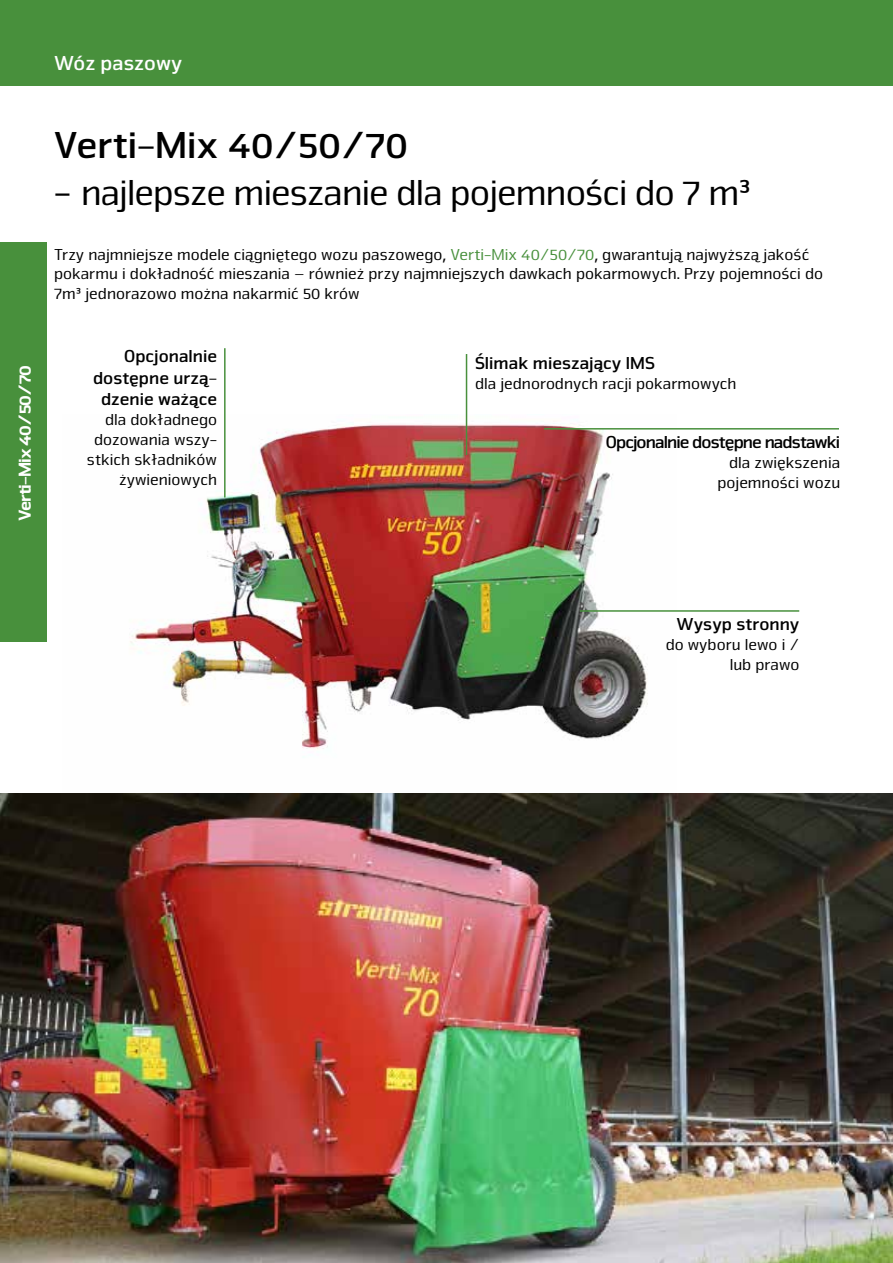
<style>
.page{position:relative;width:893px;height:1263px;background:#fff}
.page>*{position:absolute;margin:0;border:0;box-sizing:border-box;transform-origin:0 0}
.t1{font:700 39px "Nuri Pro";color:#000}
.t2{font:37.5px "Nuri Pro";letter-spacing:-.025em;color:#000}
.t3{font:700 21px "Nuri Pro";color:#fff}
.t4{font:700 18px/21.6px "Nuri Pro";color:#000;text-align:right}
.t5{font:700 18px "Nuri Pro";letter-spacing:-.05em;color:#000}
.t6{font:900 18px "Nuri Pro";letter-spacing:-.05em;color:#fff}
.t7{font:16.5px/19.8px "Nuri Pro";color:#000;text-align:right}
.s1{font-size:39px}
.s2{color:#48903c}
</style>
<div class="page">
<div style="left:0;top:0;width:893px;height:86px;background:#48903c"></div>
<img style="left:62px;top:415px;width:615px;height:379px">
<hr style="left:466px;top:354px;width:1px;height:101px;background:#48903c">
<hr style="left:224px;top:348px;width:2px;height:149px;background:#48903c">
<hr style="left:580px;top:610px;width:219px;height:2px;background:#48903c">
<hr style="left:544px;top:428px;width:295px;height:2px;background:#48903c">
<img style="left:0;top:794px;width:893px;height:469px">
<div style="left:0;top:242px;width:47px;height:400px;background:#48903c"></div>
<p class="t6" style="left:14px;top:521px;width:158px;rotate:-90deg">Verti-Mix 40/50/70</p>
<p class="t3" style="left:54px;top:51px;width:130px">Wóz paszowy</p>
<h1 class="t1" style="left:54px;top:122px;width:355px">Verti-Mix 40/50/70</h1>
<h2 class="t2" style="left:54px;top:171px;width:699px"><span class="s1">-</span> najlepsze mieszanie dla pojemności do 7 m³</h2>
<p class="t7" style="left:54px;top:244px;width:771px;text-align:left">Trzy najmniejsze modele ciągniętego wozu paszowego, <span class="s2">Verti-Mix 40/50/70</span>, gwarantują najwyższą jakość pokarmu i dokładność mieszania – również przy najmniejszych dawkach pokarmowych. Przy pojemności do<br>7m³ jednorazowo można nakarmić 50 krów</p>
<p class="t4" style="left:93px;top:345px;width:125px">Opcjonalnie dostępne urzą&shy;dzenie ważące</p>
<p class="t7" style="left:87px;top:410px;width:132px">dla dokładnego dozowania wszy&shy;stkich składników żywieniowych</p>
<p class="t4" style="left:475px;top:352px;width:181px">Ślimak mieszający IMS</p>
<p class="t7" style="left:475px;top:374px;width:263px">dla jednorodnych racji pokarmowych</p>
<p class="t5" style="left:606px;top:431px;width:236px">Opcjonalnie dostępne nadstawki</p>
<p class="t7" style="left:717px;top:453px;width:124px">dla zwiększenia pojemności wozu</p>
<p class="t4" style="left:676px;top:613px;width:124px">Wysyp stronny</p>
<p class="t7" style="left:666px;top:635px;width:135px">do wyboru lewo i / lub prawo</p>
</div>
